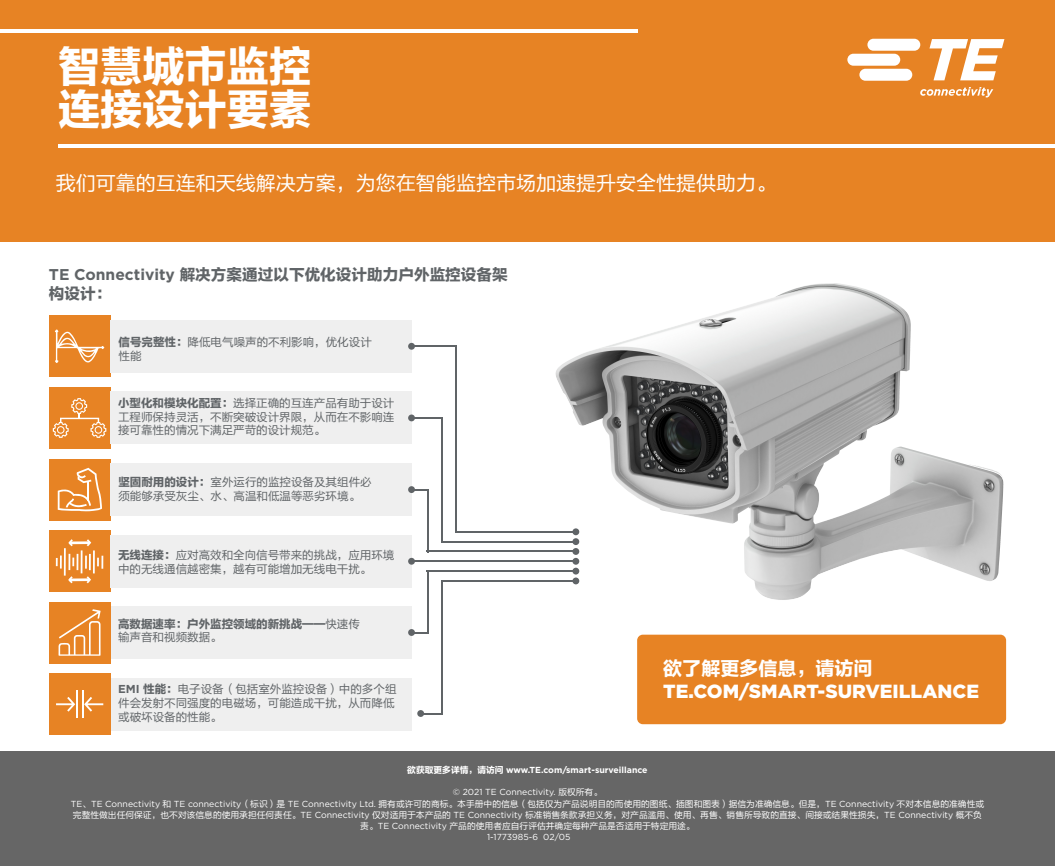
<style>
.page{position:relative;width:1055px;height:866px;background:#fff}
.page>*{position:absolute;margin:0;border:0;box-sizing:border-box;transform-origin:0 0}
.t1{font:42.12px/43.9px "FZLTDHK GBK1 0";color:#fff}
.t2{font:20px "FZLTHJW GB1 0";color:#fff}
.t3{font:900 19px "Gotham";color:#fff}
.t4{font:19px "FZLTDHK GBK1 0";color:#fff}
.t5{font:15.62px/18.8px "FZLTDHK GBK1 0";color:#606467}
.t6{font:11.5px/13.8px "FZLTHJW GB1 0";color:#606467}
.t7{font:11.5px "FZLTDHK GBK1 0";color:#606467}
.t8{font:8.75px/11.2px "FZLTHJW GB1 0";color:#fff;text-align:center}
.t9{font:8.75px "Gotham";color:#fff}
.t10{font:700 8.75px "Gotham";color:#fff}
.s1{font-family:"Gotham";font-weight:700}
.s2{font-family:"FZLTDHK GBK1 0"}
.s3{font-family:"FZLTHJW GB1 0"}
.s4{font-family:"FZLTDHK GBK1 0";font-weight:400}
.s5{font-family:"Gotham"}
</style>
<div class="page">
<div style="left:0;top:0;width:1054px;height:241px;background:#e78324"></div>
<hr style="left:0;top:29px;width:638px;height:4px;background:#fff">
<hr style="left:58px;top:144px;width:996px;height:3px;background:#fff">
<svg style="left:847px;top:39px;width:157px;height:58px"></svg>
<div style="left:0;top:751px;width:1054px;height:114px;background:#666"></div>
<hr style="left:422px;top:712px;width:21px;height:2px;background:#606467">
<div style="left:417px;top:710px;width:7px;height:6px;background:#606467;border-radius:50%"></div>
<div style="left:637px;top:634px;width:368px;height:90px;background:#e78324;border-radius:6px"></div>
<img style="left:551px;top:283px;width:453px;height:317px">
<hr style="left:413px;top:560px;width:160px;height:2px;background:#606467">
<hr style="left:426px;top:550px;width:147px;height:2px;background:#606467">
<hr style="left:441px;top:540px;width:132px;height:2px;background:#606467">
<hr style="left:455px;top:531px;width:118px;height:1px;background:#606467">
<hr style="left:426px;top:570px;width:147px;height:2px;background:#606467">
<hr style="left:441px;top:580px;width:132px;height:1px;background:#606467">
<div style="left:572px;top:528px;width:7px;height:7px;background:#606467;border-radius:50%"></div>
<div style="left:572px;top:538px;width:7px;height:7px;background:#606467;border-radius:50%"></div>
<div style="left:572px;top:548px;width:7px;height:7px;background:#606467;border-radius:50%"></div>
<div style="left:572px;top:558px;width:7px;height:6px;background:#606467;border-radius:50%"></div>
<div style="left:572px;top:567px;width:7px;height:7px;background:#606467;border-radius:50%"></div>
<div style="left:572px;top:577px;width:7px;height:7px;background:#606467;border-radius:50%"></div>
<div style="left:49px;top:315px;width:61px;height:62px;background:#e78324"></div>
<div style="left:110px;top:320px;width:301px;height:52px;background:#efefef"></div>
<div style="left:49px;top:387px;width:61px;height:61px;background:#e78324"></div>
<div style="left:110px;top:391px;width:301px;height:53px;background:#efefef"></div>
<div style="left:49px;top:459px;width:61px;height:61px;background:#e78324"></div>
<div style="left:110px;top:463px;width:302px;height:53px;background:#efefef"></div>
<div style="left:49px;top:530px;width:61px;height:62px;background:#e78324"></div>
<div style="left:110px;top:535px;width:301px;height:52px;background:#efefef"></div>
<div style="left:110px;top:606px;width:301px;height:52px;background:#efefef"></div>
<div style="left:110px;top:678px;width:301px;height:52px;background:#efefef"></div>
<div style="left:408px;top:558px;width:7px;height:6px;background:#606467;border-radius:50%"></div>
<div style="left:408px;top:343px;width:7px;height:6px;background:#606467;border-radius:50%"></div>
<hr style="left:413px;top:345px;width:44px;height:2px;background:#606467">
<div style="left:408px;top:414px;width:7px;height:7px;background:#606467;border-radius:50%"></div>
<hr style="left:413px;top:417px;width:28px;height:2px;background:#606467">
<div style="left:408px;top:486px;width:7px;height:7px;background:#606467;border-radius:50%"></div>
<svg style="left:414px;top:488px;width:12px;height:2px"></svg>
<hr style="left:426px;top:570px;width:2px;height:63px;background:#606467">
<hr style="left:441px;top:580px;width:2px;height:134px;background:#606467">
<hr style="left:426px;top:488px;width:2px;height:64px;background:#606467">
<hr style="left:441px;top:417px;width:2px;height:125px;background:#606467">
<hr style="left:455px;top:345px;width:2px;height:187px;background:#606467">
<div style="left:408px;top:629px;width:7px;height:7px;background:#606467;border-radius:50%"></div>
<svg style="left:55px;top:329px;width:49px;height:34px"></svg>
<svg style="left:58px;top:468px;width:44px;height:43px"></svg>
<svg style="left:56px;top:555px;width:6px;height:13px"></svg>
<hr style="left:64px;top:548px;width:2px;height:27px;background:#fff">
<svg style="left:97px;top:555px;width:6px;height:13px"></svg>
<hr style="left:93px;top:550px;width:2px;height:23px;background:#fff">
<svg style="left:68px;top:539px;width:23px;height:44px"></svg>
<hr style="left:69px;top:578px;width:21px;height:3px;background:#fff">
<div style="left:49px;top:602px;width:61px;height:61px;background:#e78324"></div>
<svg style="left:58px;top:609px;width:43px;height:46px"></svg>
<svg style="left:53px;top:398px;width:53px;height:40px"></svg>
<div style="left:49px;top:673px;width:61px;height:61px;background:#e78324"></div>
<svg style="left:56px;top:697px;width:19px;height:14px"></svg>
<hr style="left:76px;top:690px;width:2px;height:27px;background:#fff">
<svg style="left:82px;top:690px;width:21px;height:27px"></svg>
<h1 class="t1" style="left:58px;top:46px;width:255px">智慧城市监控连接设计要素</h1>
<h2 class="t2" style="left:56px;top:172px;width:721px">我们可靠的互连和天线解决方案，为您在智能监控市场加速提升安全性提供助力。</h2>
<h3 class="t5" style="left:49px;top:266px;width:460px"><span class="s1">TE Connectivity</span> 解决方案通过以下优化设计助力户外监控设备架构设计：</h3>
<h3 class="t6" style="left:118px;top:335px;width:255px"><span class="s2">信号完整性：</span>降低电气噪声的不利影响，优化设计性能</h3>
<h3 class="t6" style="left:118px;top:396px;width:278px;text-align:justify"><span class="s2">小型化和模块化配置：</span>选择正确的互连产品有助于设计工程师保持灵活，不断突破设计界限，从而在不影响连接可靠性的情况下满足严苛的设计规范。</h3>
<h3 class="t6" style="left:118px;top:475px;width:255px"><span class="s2">坚固耐用的设计：</span>室外运行的监控设备及其组件必须能够承受灰尘、水、高温和低温等恶劣环境。</h3>
<h3 class="t6" style="left:118px;top:548px;width:278px"><span class="s2">无线连接：</span>应对高效和全向信号带来的挑战，应用环境中的无线通信越密集，越有可能增加无线电干扰。</h3>
<h3 class="t7" style="left:118px;top:617px;width:243px">高数据速率：户外监控领域的新挑战——<span class="s3">快速传</span></h3>
<h3 class="t6" style="left:118px;top:631px;width:105px">输声音和视频数据。</h3>
<h3 class="t6" style="left:118px;top:682px;width:280px"><span class="s1">EMI</span> <span class="s2">性能：</span>电子设备（包括室外监控设备）中的多个组件会发射不同强度的电磁场，可能造成干扰，从而降低或破坏设备的性能。</h3>
<h3 class="t4" style="left:663px;top:658px;width:211px">欲了解更多信息，请访问</h3>
<h3 class="t3" style="left:663px;top:678px;width:317px">TE.COM/SMART-SURVEILLANCE</h3>
<p class="t10" style="left:407px;top:764px;width:242px"><span class="s4">欲获取更多详情，请访问</span> www.TE.com/smart-surveillance</p>
<p class="t9" style="left:453px;top:786px;width:151px">© 2021 TE Connectivity. <span class="s3">版权所有。</span></p>
<p class="t8" style="left:71px;top:798px;width:914px"><span class="s5">TE</span>、<span class="s5">TE Connectivity</span> 和 <span class="s5">TE connectivity</span>（标识）是 <span class="s5">TE Connectivity Ltd.</span> 拥有或许可的商标。本手册中的信息（包括仅为产品说明目的而使用的图纸、插图和图表）据信为准确信息。但是，<span class="s5">TE Connectivity</span> 不对本信息的准确性或完整性做出任何保证，也不对该信息的使用承担任何责任。<span class="s5">TE Connectivity</span> 仅对适用于本产品的 <span class="s5">TE Connectivity</span> 标准销售条款承担义务，对产品滥用、使用、再售、销售所导致的直接、间接或结果性损失，<span class="s5">TE Connectivity</span> 概不负责。<span class="s5">TE Connectivity</span> 产品的使用者应自行评估并确定每种产品是否适用于特定用途。</p>
<p class="t9" style="left:487px;top:831px;width:85px">1-1773985-6 02/05</p>
</div>
